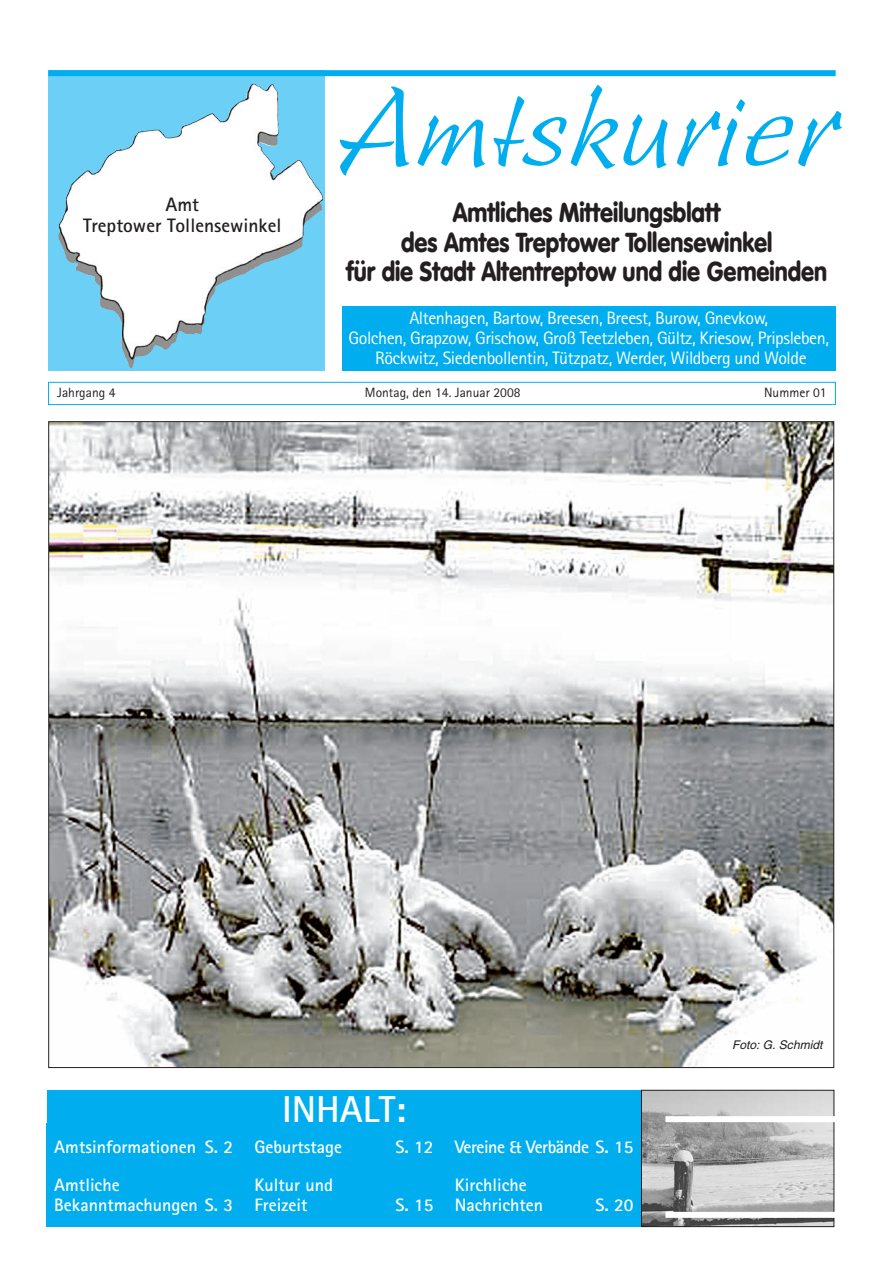
<style>
.page{position:relative;width:881px;height:1263px;background:#fff}
.page>*{position:absolute;margin:0;border:0;box-sizing:border-box;transform-origin:0 0}
.t1{font:105px "Linotype Sallwey Script";color:#00aeef;scale:1.05 1}
.t2{font:700 37.5px "Agfa Rotis Sans Serif";color:#fff}
.t3{font:900 27px/29.1px "VAG Rounded LT";color:#231f20;text-align:center;scale:.87 1}
.t4{font:700 19.5px/21px "Agfa Rotis Sans Serif";color:#231f20;text-align:center}
.t5{font:18px/20px "Agfa Rotis Sans Serif";letter-spacing:-.025em;color:#fff;text-align:center}
.t6{font:700 18px/38.8px "Agfa Rotis Sans Serif";color:#fff}
.t7{font:700 18px/38.8px "Agfa Rotis Sans Serif";letter-spacing:-.025em;color:#fff}
.t8{font:13.5px "Agfa Rotis Sans Serif";color:#231f20}
.t9{font:italic 12px "Helvetica LT";color:#231f20}
</style>
<div class="page">
<div style="left:47px;top:1124px;width:593px;height:103px;background:#00aeef"></div>
<div style="left:48px;top:382px;width:787px;height:23px;border:1px solid #00aeef"></div>
<svg style="left:48px;top:76px;width:277px;height:295px;fill:#6bcff6"></svg>
<div style="left:342px;top:307px;width:493px;height:64px;background:#00aeef"></div>
<div style="left:48px;top:70px;width:787px;height:6px;background:#00aeef"></div>
<img style="left:258px;top:89px;width:65px;height:128px">
<svg style="left:89px;top:179px;width:196px;height:71px"></svg>
<div style="left:47px;top:1090px;width:594px;height:42px;background:#00aeef"></div>
<img style="left:643px;top:1092px;width:188px;height:133px">
<div style="left:641px;top:1090px;width:192px;height:137px;border:1px solid #231f20"></div>
<img style="left:50px;top:423px;width:781px;height:643px">
<div style="left:665px;top:1116px;width:170px;height:6px;background:#fff"></div>
<div style="left:665px;top:1212px;width:170px;height:6px;background:#fff"></div>
<p class="t4" style="left:83px;top:196px;width:200px">Amt<br>Treptower Tollensewinkel</p>
<h1 class="t1" style="left:339px;top:85px;width:474px">Amtskurier</h1>
<h3 class="t3" style="left:346px;top:200px;width:554px">Amtliches Mitteilungsblatt<br>des Amtes Treptower Tollensewinkel<br>für die Stadt Altentreptow und die Gemeinden</h3>
<p class="t5" style="left:348px;top:309px;width:482px">Altenhagen, Bartow, Breesen, Breest, Burow, Gnevkow,<br>Golchen, Grapzow, Grischow, Groß Teetzleben, Gültz, Kriesow, Pripsleben,<br>Röckwitz, Siedenbollentin, Tützpatz, Werder, Wildberg und Wolde</p>
<p class="t8" style="left:57px;top:388px;width:60px">Jahrgang 4</p>
<p class="t8" style="left:365px;top:388px;width:157px">Montag, den 14. Januar 2008</p>
<p class="t8" style="left:763px;top:388px;width:64px">Nummer 01</p>
<p class="t6" style="left:54px;top:1129px;width:180px">Amtsinformationen S. 2<br>Amtliche</p>
<p class="t6" style="left:54px;top:1187px;width:180px">Bekanntmachungen S. 3</p>
<h2 class="t2" style="left:282px;top:1096px;width:125px">INHALT:</h2>
<p class="t6" style="left:254px;top:1129px;width:89px">Geburtstage</p>
<p class="t6" style="left:395px;top:1129px;width:39px">S. 12</p>
<p class="t6" style="left:254px;top:1177px;width:80px;line-height:19.5px">Kultur und<br>Freizeit</p>
<p class="t6" style="left:395px;top:1187px;width:39px">S. 15</p>
<p class="t7" style="left:454px;top:1129px;width:180px">Vereine &amp; Verbände S. 15<br>Kirchliche</p>
<p class="t6" style="left:454px;top:1187px;width:90px">Nachrichten</p>
<p class="t6" style="left:595px;top:1187px;width:39px">S. 20</p>
<p class="t9" style="left:732px;top:1040px;width:92px">Foto: G. Schmidt</p>
</div>
